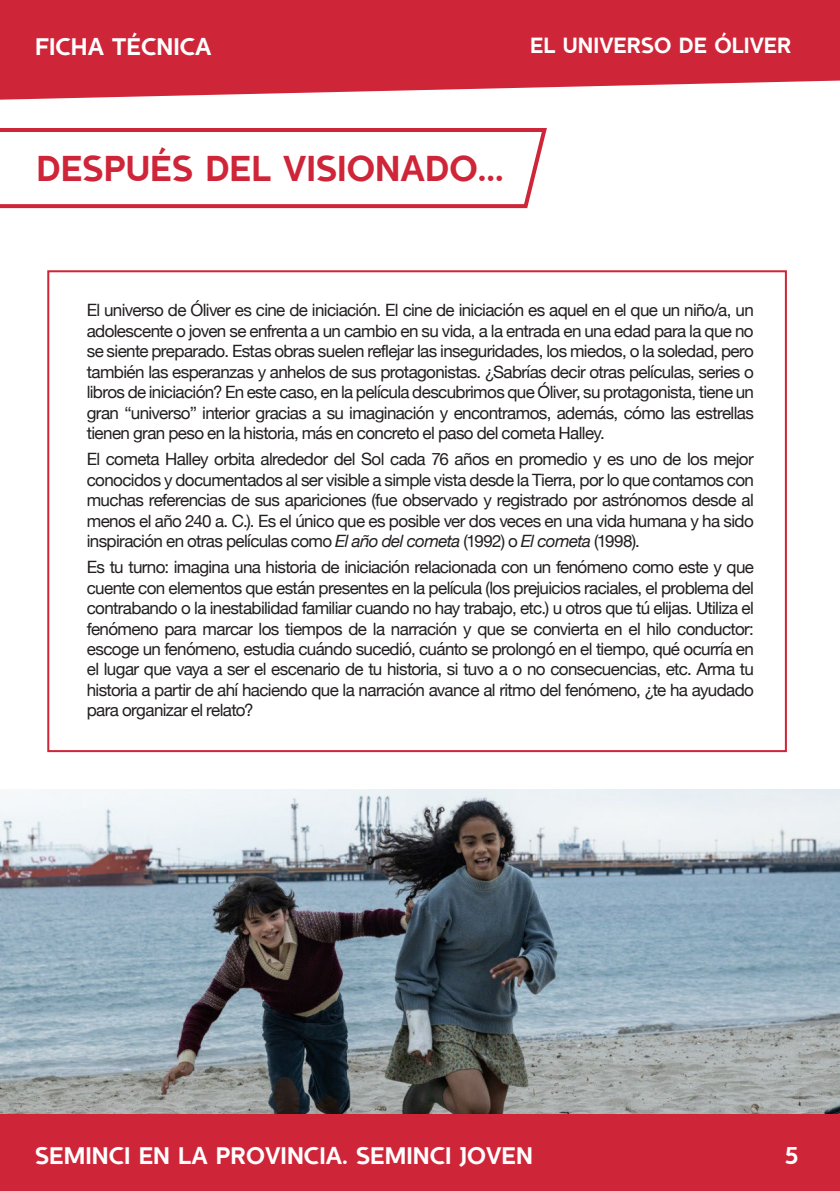
<style>
.page{position:relative;width:840px;height:1191px;background:#fff}
.page>*{position:absolute;margin:0;border:0;box-sizing:border-box;transform-origin:0 0}
.t1{font:36px "SEMINCISANS Regular";color:#cf2539}
.t2{font:24px "SEMINCISANS Regular";color:#fff}
.t3{font:22px "SEMINCISANS Regular";color:#fff}
.t4{font:17px/20.4px "Helvetica Neue";letter-spacing:-.035em;color:#231f20;text-align:justify}
.s1{font-style:italic}
</style>
<div class="page">
<img style="left:0;top:789px;width:839px;height:325px">
<div style="left:0;top:1114px;width:839px;height:77px;background:#cf2539"></div>
<svg style="left:0;top:0;width:839px;height:100px;background:#d33a4c"></svg>
<svg style="left:0;top:128px;width:547px;height:81px"></svg>
<div style="left:47px;top:270px;width:739px;height:482px;border:2px solid #cf2539"></div>
<h2 class="t2" style="left:35px;top:32px;width:178px">FICHA TÉCNICA</h2>
<p class="t3" style="left:530px;top:32px;width:263px">EL UNIVERSO DE ÓLIVER</p>
<h1 class="t1" style="left:37px;top:147px;width:468px">DESPUÉS DEL VISIONADO...</h1>
<p class="t4" style="left:87px;top:301px;width:668px">El universo de Óliver es cine de iniciación. El cine de iniciación es aquel en el que un niño/a, un adolescente o joven se enfrenta a un cambio en su vida, a la entrada en una edad para la que no se siente preparado. Estas obras suelen reflejar las inseguridades, los miedos, o la soledad, pero también las esperanzas y anhelos de sus protagonistas. ¿Sabrías decir otras películas, series o libros de iniciación? En este caso, en la película descubrimos que Óliver, su protagonista, tiene un gran “universo” interior gracias a su imaginación y encontramos, además, cómo las estrellas tienen gran peso en la historia, más en concreto el paso del cometa Halley.</p>
<p class="t4" style="left:87px;top:450px;width:668px">El cometa Halley orbita alrededor del Sol cada 76 años en promedio y es uno de los mejor conocidos y documentados al ser visible a simple vista desde la Tierra, por lo que contamos con muchas referencias de sus apariciones (fue observado y registrado por astrónomos desde al menos el año 240 a. C.). Es el único que es posible ver dos veces en una vida humana y ha sido inspiración en otras películas como <span class="s1">El año del cometa</span> (1992) o <span class="s1">El cometa</span> (1998).</p>
<p class="t4" style="left:87px;top:558px;width:668px">Es tu turno: imagina una historia de iniciación relacionada con un fenómeno como este y que cuente con elementos que están presentes en la película (los prejuicios raciales, el problema del contrabando o la inestabilidad familiar cuando no hay trabajo, etc.) u otros que tú elijas. Utiliza el fenómeno para marcar los tiempos de la narración y que se convierta en el hilo conductor: escoge un fenómeno, estudia cuándo sucedió, cuánto se prolongó en el tiempo, qué ocurría en el lugar que vaya a ser el escenario de tu historia, si tuvo a o no consecuencias, etc. Arma tu historia a partir de ahí haciendo que la narración avance al ritmo del fenómeno, ¿te ha ayudado para organizar el relato?</p>
<h2 class="t2" style="left:35px;top:1141px;width:499px">SEMINCI EN LA PROVINCIA. SEMINCI JOVEN</h2>
<h2 class="t2" style="left:784px;top:1141px;width:16px">5</h2>
</div>
